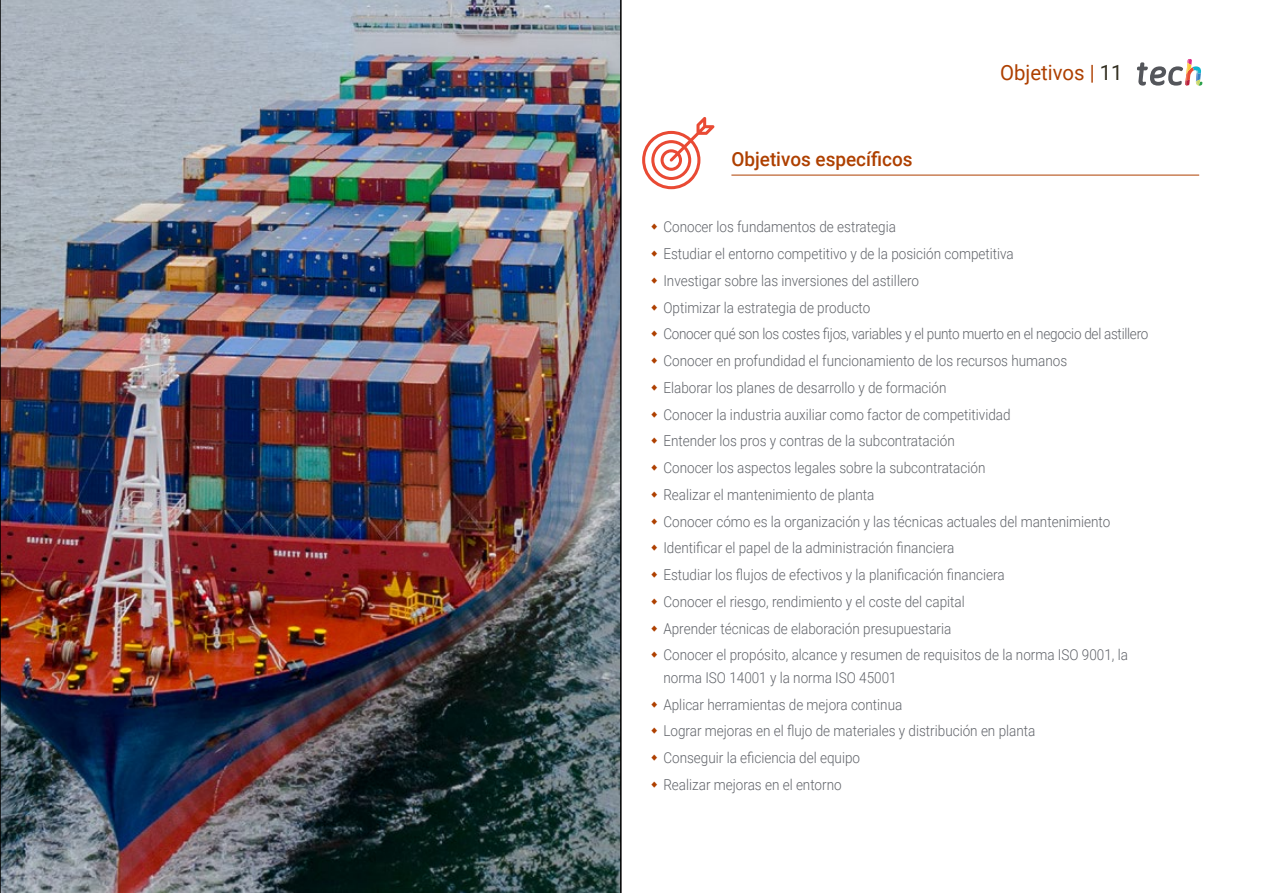
<style>
.page{position:relative;width:1263px;height:893px;background:#fff}
.page>*{position:absolute;margin:0;border:0;box-sizing:border-box;transform-origin:0 0}
.t1{font:21px "Roboto";color:#ae4000}
.t2{font:500 19.5px "Roboto";color:#ae4000}
.t3{font:300 15px/26.7px "Roboto";color:#61646a;scale:.9 1}
.s1{color:#312e20}
</style>
<div class="page">
<hr style="left:731px;top:175px;width:468px;height:1px;background:#ae4000">
<svg style="left:1137px;top:59px;width:65px;height:27px"></svg>
<svg style="left:642px;top:117px;width:72px;height:72px"></svg>
<img style="left:0;top:0;width:622px;height:893px">
<h2 class="t2" style="left:731px;top:145px;width:183px">Objetivos específicos</h2>
<h1 class="t1" style="left:1000px;top:57px;width:124px">Objetivos | <span class="s1">11</span></h1>
<p class="t3" style="left:663px;top:213px;width:540px">Conocer los fundamentos de estrategia<br>Estudiar el entorno competitivo y de la posición competitiva<br>Investigar sobre las inversiones del astillero<br>Optimizar la estrategia de producto<br>Conocer qué son los costes fijos, variables y el punto muerto en el negocio del astillero Conocer en profundidad el funcionamiento de los recursos humanos<br>Elaborar los planes de desarrollo y de formación<br>Conocer la industria auxiliar como factor de competitividad<br>Entender los pros y contras de la subcontratación<br>Conocer los aspectos legales sobre la subcontratación<br>Realizar el mantenimiento de planta<br>Conocer cómo es la organización y las técnicas actuales del mantenimiento Identificar el papel de la administración financiera<br>Estudiar los flujos de efectivos y la planificación financiera<br>Conocer el riesgo, rendimiento y el coste del capital<br>Aprender técnicas de elaboración presupuestaria<br>Conocer el propósito, alcance y resumen de requisitos de la norma ISO 9001, la</p>
<p class="t3" style="left:663px;top:664px;width:415px">norma ISO 14001 y la norma ISO 45001<br>Aplicar herramientas de mejora continua<br>Lograr mejoras en el flujo de materiales y distribución en planta Conseguir la eficiencia del equipo<br>Realizar mejoras en el entorno</p>
</div>
